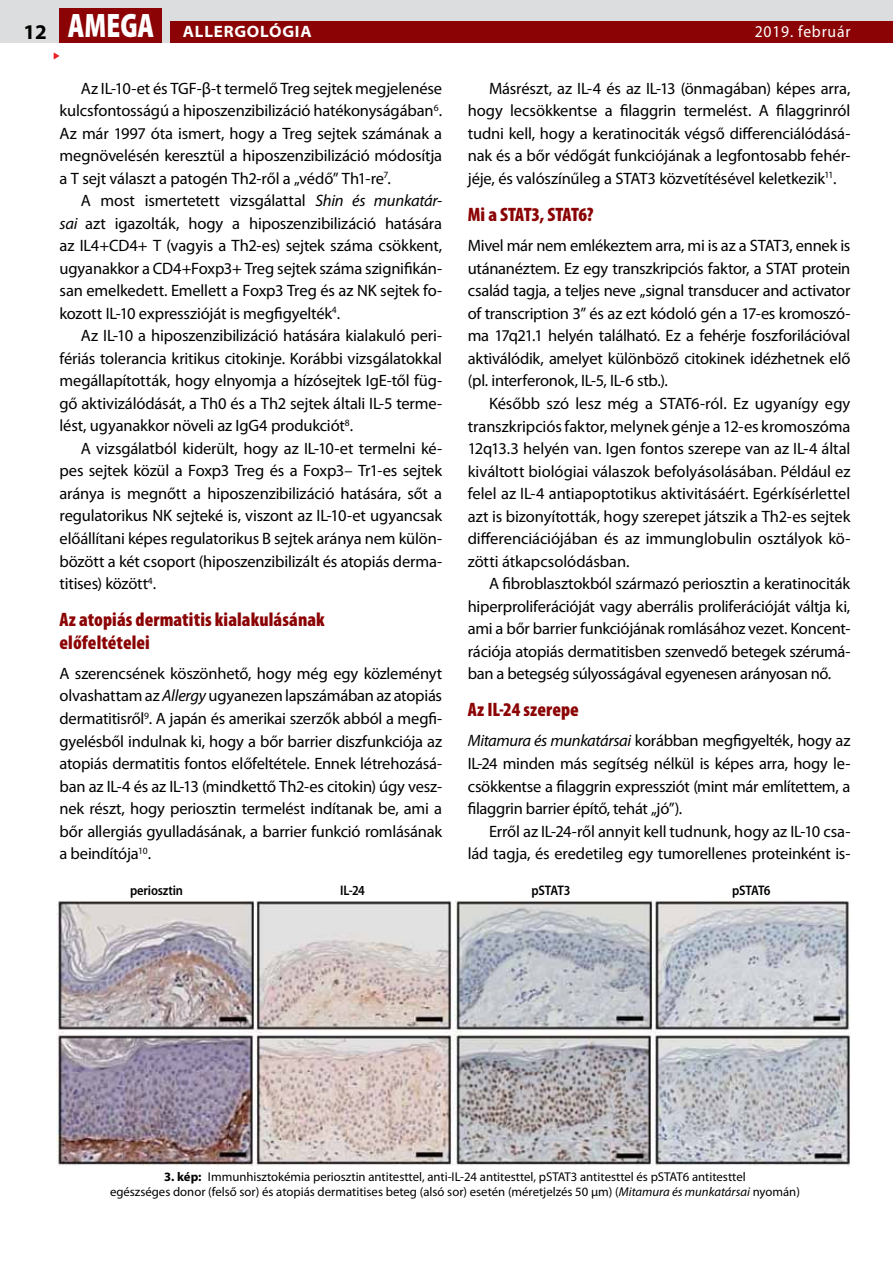
<style>
.page{position:relative;width:893px;height:1263px;background:#fff}
.page>*{position:absolute;margin:0;border:0;box-sizing:border-box;transform-origin:0 0}
.t1{font:900 condensed 19.5px/22.5px "Myriad Pro";letter-spacing:.005em;color:#8b0304}
.t2{font:900 condensed 19.5px "Myriad Pro";letter-spacing:-.03em;color:#8b0304}
.t3{font:16.5px/22.5px "Myriad Pro";letter-spacing:-.01em;color:#000;text-align:justify}
.t4{font:700 semi-expanded 16.5px "Myriad Pro";letter-spacing:.05em;color:#fff;scale:.95 1}
.t5{font:16.5px "Myriad Pro";letter-spacing:.05em;color:#fff;scale:.95 1}
.t6{font:600 semi-condensed 13.95px "Myriad Pro";letter-spacing:-.015em;color:#000}
.t7{font:12.75px/15.3px "Myriad Pro";color:#000;text-align:center}
.s1{font-stretch:normal;font-size:21px;color:#000}
.s2{font-weight:900;font-stretch:semi-condensed;font-size:34.05px}
.s3{font-style:italic}
.s4{font-weight:700}
</style>
<div class="page">
<svg style="left:54px;top:52px;width:6px;height:8px"></svg>
<div style="left:0;top:0;width:893px;height:43px;background:#dcddde"></div>
<div style="left:60px;top:9px;width:102px;height:34px;background:#8b0304"></div>
<div style="left:170px;top:21px;width:723px;height:22px;background:#8b0304"></div>
<img style="left:57px;top:901px;width:793px;height:264px">
<p class="t4" style="left:23px;top:23px;width:305px"><span class="s1">12</span> <span class="s2">AMEGA</span> ALLERGOLÓGIA</p>
<p class="t5" style="left:755px;top:22px;width:102px">2019. február</p>
<p class="t3" style="left:60px;top:77px;width:384px;text-indent:21px">Az IL-10-et és TGF-β-t termelő Treg sejtek megjelenése kulcsfontosságú a hiposzenzibilizáció hatékonyságában<sup>6</sup>.<br>Az már 1997 óta ismert, hogy a Treg sejtek számának a megnövelésén keresztül a hiposzenzibilizáció módosítja a T sejt választ a patogén Th2-ről a „védő” Th1-re<sup>7</sup>.</p>
<p class="t3" style="left:60px;top:189px;width:384px;text-indent:21px">A most ismertetett vizsgálattal <span class="s3">Shin és munkatár&shy;sai</span> azt igazolták, hogy a hiposzenzibilizáció hatására az IL4+CD4+ T (vagyis a Th2-es) sejtek száma csökkent, ugyanakkor a CD4+Foxp3+ Treg sejtek száma szignifikán&shy;san emelkedett. Emellett a Foxp3 Treg és az NK sejtek fo&shy;kozott IL-10 expresszióját is megfigyelték<sup>4</sup>.</p>
<p class="t3" style="left:60px;top:324px;width:384px;text-indent:21px">Az IL-10 a hiposzenzibilizáció hatására kialakuló peri&shy;fériás tolerancia kritikus citokinje. Korábbi vizsgálatokkal megállapították, hogy elnyomja a hízósejtek IgE-től füg&shy;gő aktivizálódását, a Th0 és a Th2 sejtek általi IL-5 terme&shy;lést, ugyanakkor növeli az IgG4 produkciót<sup>8</sup>.</p>
<p class="t3" style="left:60px;top:437px;width:384px;text-indent:21px">A vizsgálatból kiderült, hogy az IL-10-et termelni ké&shy;pes sejtek közül a Foxp3 Treg és a Foxp3– Tr1-es sejtek aránya is megnőtt a hiposzenzibilizáció hatására, sőt a regulatorikus NK sejteké is, viszont az IL-10-et ugyancsak előállítani képes regulatorikus B sejtek aránya nem külön&shy;bözött a két csoport (hiposzenzibilizált és atopiás derma&shy;titises) között<sup>4</sup>.</p>
<p class="t1" style="left:60px;top:609px;width:267px">Az atopiás dermatitis kialakulásának előfeltételei</p>
<p class="t3" style="left:60px;top:662px;width:384px">A szerencsének köszönhető, hogy még egy közleményt olvashattam az <span class="s3">Allergy</span> ugyanezen lapszámában az atopiás dermatitisről<sup>9</sup>. A japán és amerikai szerzők abból a megfi&shy;gyelésből indulnak ki, hogy a bőr barrier diszfunkciója az atopiás dermatitis fontos előfeltétele. Ennek létrehozásá&shy;ban az IL-4 és az IL-13 (mindkettő Th2-es citokin) úgy vesz&shy;nek részt, hogy periosztin termelést indítanak be, ami a bőr allergiás gyulladásának, a barrier funkció romlásának a beindítója<sup>10</sup>.</p>
<p class="t3" style="left:468px;top:77px;width:384px;text-indent:21px">Másrészt, az IL-4 és az IL-13 (önmagában) képes arra, hogy lecsökkentse a filaggrin termelést. A filaggrinról tudni kell, hogy a keratinociták végső differenciálódásá&shy;nak és a bőr védőgát funkciójának a legfontosabb fehér&shy;jéje, és valószínűleg a STAT3 közvetítésével keletkezik<sup>11</sup>.</p>
<p class="t2" style="left:468px;top:204px;width:127px">Mi a STAT3, STAT6?</p>
<p class="t3" style="left:468px;top:234px;width:384px">Mivel már nem emlékeztem arra, mi is az a STAT3, ennek is utánanéztem. Ez egy transzkripciós faktor, a STAT protein család tagja, a teljes neve „signal transducer and activator of transcription 3” és az ezt kódoló gén a 17-es kromoszó&shy;ma 17q21.1 helyén található. Ez a fehérje foszforilációval aktiválódik, amelyet különböző citokinek idézhetnek elő (pl. interferonok, IL-5, IL-6 stb.).</p>
<p class="t3" style="left:468px;top:392px;width:384px;text-indent:21px">Később szó lesz még a STAT6-ról. Ez ugyanígy egy transzkripciós faktor, melynek génje a 12-es kromoszóma 12q13.3 helyén van. Igen fontos szerepe van az IL-4 által kiváltott biológiai válaszok befolyásolásában. Például ez felel az IL-4 antiapoptotikus aktivitásáért. Egérkísérlettel azt is bizonyították, hogy szerepet játszik a Th2-es sejtek differenciációjában és az immunglobulin osztályok kö&shy;zötti átkapcsolódásban.</p>
<p class="t3" style="left:468px;top:572px;width:384px;text-indent:21px">A fibroblasztokból származó periosztin a keratinociták hiperproliferációját vagy aberrális proliferációját váltja ki, ami a bőr barrier funkciójának romlásához vezet. Koncent&shy;rációja atopiás dermatitisben szenvedő betegek szérumá&shy;ban a betegség súlyosságával egyenesen arányosan nő.</p>
<p class="t1" style="left:468px;top:699px;width:113px">Az IL-24 szerepe</p>
<p class="t3" style="left:468px;top:729px;width:384px"><span class="s3">Mitamura és munkatársai</span> korábban megfigyelték, hogy az IL-24 minden más segítség nélkül is képes arra, hogy le&shy;csökkentse a filaggrin expressziót (mint már említettem, a filaggrin barrier építő, tehát „jó”).</p>
<p class="t3" style="left:468px;top:819px;width:384px;text-align:right">Erről az IL-24-ről annyit kell tudnunk, hogy az IL-10 csa&shy;lád tagja, és eredetileg egy tumorellenes proteinként is-</p>
<p class="t6" style="left:130px;top:882px;width:54px">periosztin</p>
<p class="t6" style="left:340px;top:882px;width:26px">IL-24</p>
<p class="t6" style="left:532px;top:882px;width:40px">pSTAT3</p>
<p class="t6" style="left:732px;top:882px;width:40px">pSTAT6</p>
<p class="t7" style="left:110px;top:1169px;width:691px"><span class="s4">3. kép:</span> Immunhisztokémia periosztin antitesttel, anti-IL-24 antitesttel, pSTAT3 antitesttel és pSTAT6 antitesttel<br>egészséges donor (felső sor) és atopiás dermatitises beteg (alsó sor) esetén (méretjelzés 50 μm) (<span class="s3">Mitamura és munkatársai</span> nyomán)</p>
</div>
